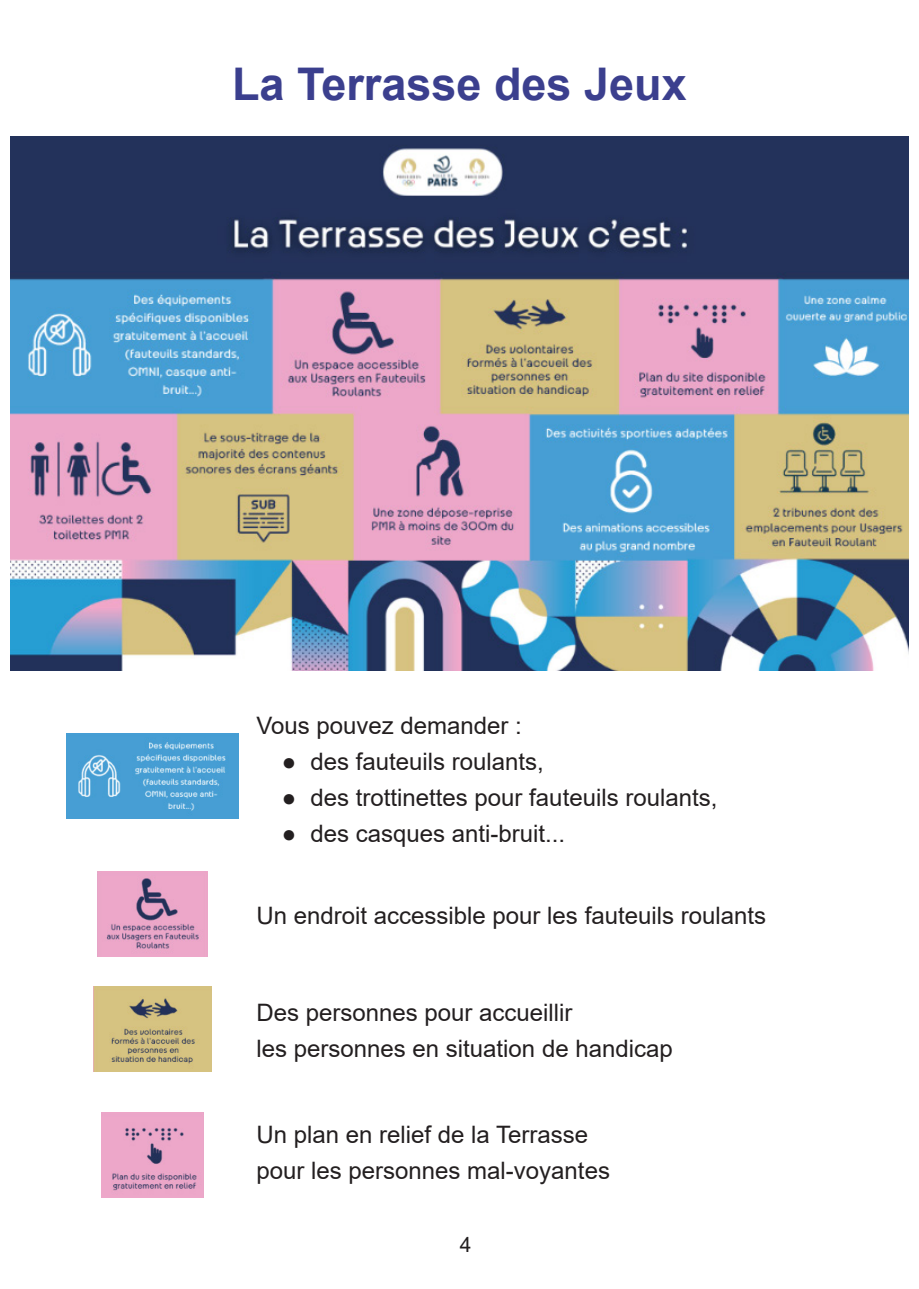
<style>
.page{position:relative;width:919px;height:1289px;background:#fff}
.page>*{position:absolute;margin:0;border:0;box-sizing:border-box;transform-origin:0 0}
.t1{font:700 45px "Arial";color:#3b3f8e}
.t2{font:24px "Arial";color:#231f20}
.t3{font:21px "Arial";color:#231f20}
</style>
<div class="page">
<img style="left:11px;top:136px;width:897px;height:534px">
<img style="left:67px;top:733px;width:171px;height:86px">
<img style="left:97px;top:871px;width:110px;height:85px">
<img style="left:94px;top:986px;width:117px;height:85px">
<img style="left:101px;top:1112px;width:103px;height:85px">
<p class="t1" style="left:232px;top:52px;width:456px">La Terrasse des Jeux</p>
<p class="t2" style="left:256px;top:709px;width:267px">Vous pouvez demander :</p>
<p class="t2" style="left:282px;top:745px;width:263px">● des fauteuils roulants,</p>
<p class="t2" style="left:282px;top:781px;width:437px">● des trottinettes pour fauteuils roulants,</p>
<p class="t2" style="left:282px;top:817px;width:285px">● des casques anti-bruit...</p>
<p class="t2" style="left:256px;top:899px;width:511px">Un endroit accessible pour les fauteuils roulants</p>
<p class="t2" style="left:256px;top:996px;width:318px">Des personnes pour accueillir</p>
<p class="t2" style="left:256px;top:1032px;width:418px">les personnes en situation de handicap</p>
<p class="t2" style="left:256px;top:1117px;width:333px">Un plan en relief de la Terrasse</p>
<p class="t2" style="left:256px;top:1153px;width:355px">pour les personnes mal-voyantes</p>
<p class="t3" style="left:460px;top:1230px;width:13px">4</p>
</div>
